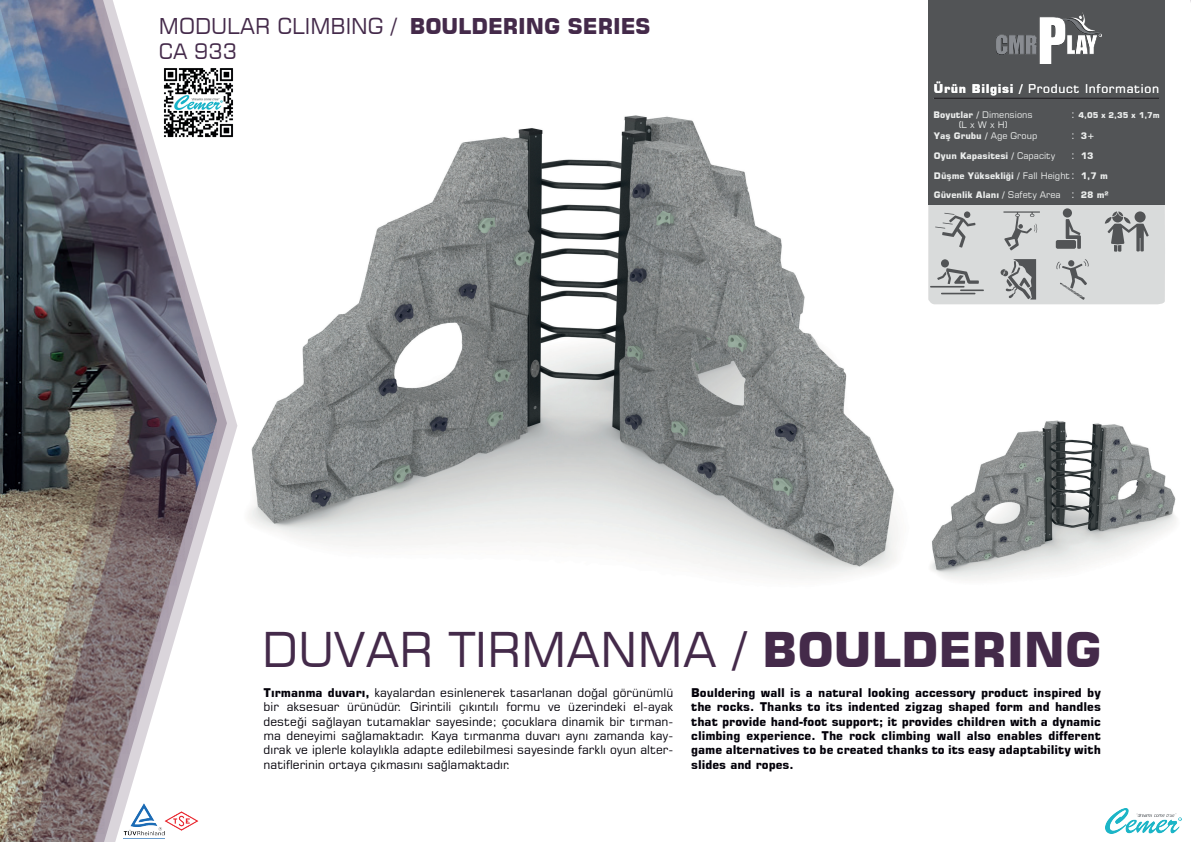
<style>
.page{position:relative;width:1191px;height:842px;background:#fff}
.page>*{position:absolute;margin:0;border:0;box-sizing:border-box;transform-origin:0 0}
.t1{font:47.8px "Square 721 BT";color:#442a4a}
.t2{font:21.7px "Square 721 BT";color:#442a4a}
.t3{font:21px "Square 721 BT";color:#442a4a}
.t4{font:12px/14.4px "Square 721 BT";color:#030009;text-align:justify}
.t5{font:700 12px/14.4px "Square 721 BT";color:#030009;text-align:justify}
.t6{font:12px "Square 721 BT";letter-spacing:.055em;color:#fff}
.t7{font:11px/21.3px "Square 721 BT";color:#eceeed}
.t8{font:700 9px/19.7px "Square 721 BT";color:#eceeed}
.t9{font:9px/10.8px "Square 721 BT";color:#eceeed;text-align:center}
.t10{font:700 8px "Square 721 BT";color:#eceeed}
.s1{font-weight:700}
.s2{font-weight:400}
</style>
<div class="page">
<img style="left:237px;top:115px;width:661px;height:464px">
<svg style="left:0;top:0;width:237px;height:842px"></svg>
<svg style="left:28px;top:0;width:199px;height:842px"></svg>
<img style="left:1105px;top:808px;width:76px;height:25px">
<img style="left:123px;top:803px;width:39px;height:36px">
<img style="left:162px;top:801px;width:40px;height:40px">
<img style="left:159px;top:63px;width:80px;height:80px">
<div style="left:928px;top:0;width:236px;height:204px;background:#525456"></div>
<hr style="left:934px;top:98px;width:225px;height:1px;background:#171419">
<img style="left:996px;top:13px;width:105px;height:51px">
<svg style="left:928px;top:204px;width:237px;height:100px;background:#c6c8c8"></svg>
<img style="left:930px;top:420px;width:246px;height:161px">
<h2 class="t2" style="left:159px;top:12px;width:493px">MODULAR CLIMBING / <span class="s1">BOULDERING SERIES</span></h2>
<h3 class="t3" style="left:159px;top:38px;width:79px">CA 933</h3>
<p class="t6" style="left:934px;top:81px;width:227px"><span class="s1">Ürün Bilgisi /</span> Product Information</p>
<p class="t9" style="left:933px;top:109px;width:101px"><span class="s1">Boyutlar /</span> Dimensions (L x W x H)</p>
<p class="t7" style="left:1071px;top:103px;width:5px">: :</p>
<p class="t7" style="left:1071px;top:144px;width:5px;line-height:20.6px">: :</p>
<p class="t7" style="left:1071px;top:183px;width:5px">:</p>
<p class="t10" style="left:1078px;top:110px;width:83px">4,05 x 2,35 x 1,7m</p>
<p class="t8" style="left:1081px;top:126px;width:15px">3+<br>13</p>
<p class="t8" style="left:1081px;top:167px;width:29px;line-height:18.4px">1,7 m<br>28 m²</p>
<p class="t8" style="left:934px;top:126px;width:123px">Yaş Grubu / <span class="s2">Age Group<br></span>Oyun Kapasitesi / <span class="s2">Capacity</span></p>
<p class="t8" style="left:934px;top:167px;width:138px;line-height:18.4px">Düşme Yüksekliği / <span class="s2">Fall Height<br></span>Güvenlik Alanı / <span class="s2">Safety Area</span></p>
<h1 class="t1" style="left:262px;top:620px;width:841px">DUVAR TIRMANMA / <span class="s1">BOULDERING</span></h1>
<p class="t4" style="left:264px;top:685px;width:411px"><span class="s1">Tırmanma duvarı,</span> kayalardan esinlenerek tasarlanan doğal görünümlü bir aksesuar ürünüdür. Girintili çıkıntılı formu ve üzerindeki el-ayak desteği sağlayan tutamaklar sayesinde; çocuklara dinamik bir tırman&shy;ma deneyimi sağlamaktadır. Kaya tırmanma duvarı aynı zamanda kay&shy;dırak ve iplerle kolaylıkla adapte edilebilmesi sayesinde farklı oyun alter&shy;natiflerinin ortaya çıkmasını sağlamaktadır.</p>
<p class="t5" style="left:691px;top:685px;width:411px">Bouldering wall is a natural looking accessory product inspired by the rocks. Thanks to its indented zigzag shaped form and handles that provide hand-foot support; it provides children with a dynamic climbing experience. The rock climbing wall also enables different game alternatives to be created thanks to its easy adaptability with slides and ropes.</p>
</div>
